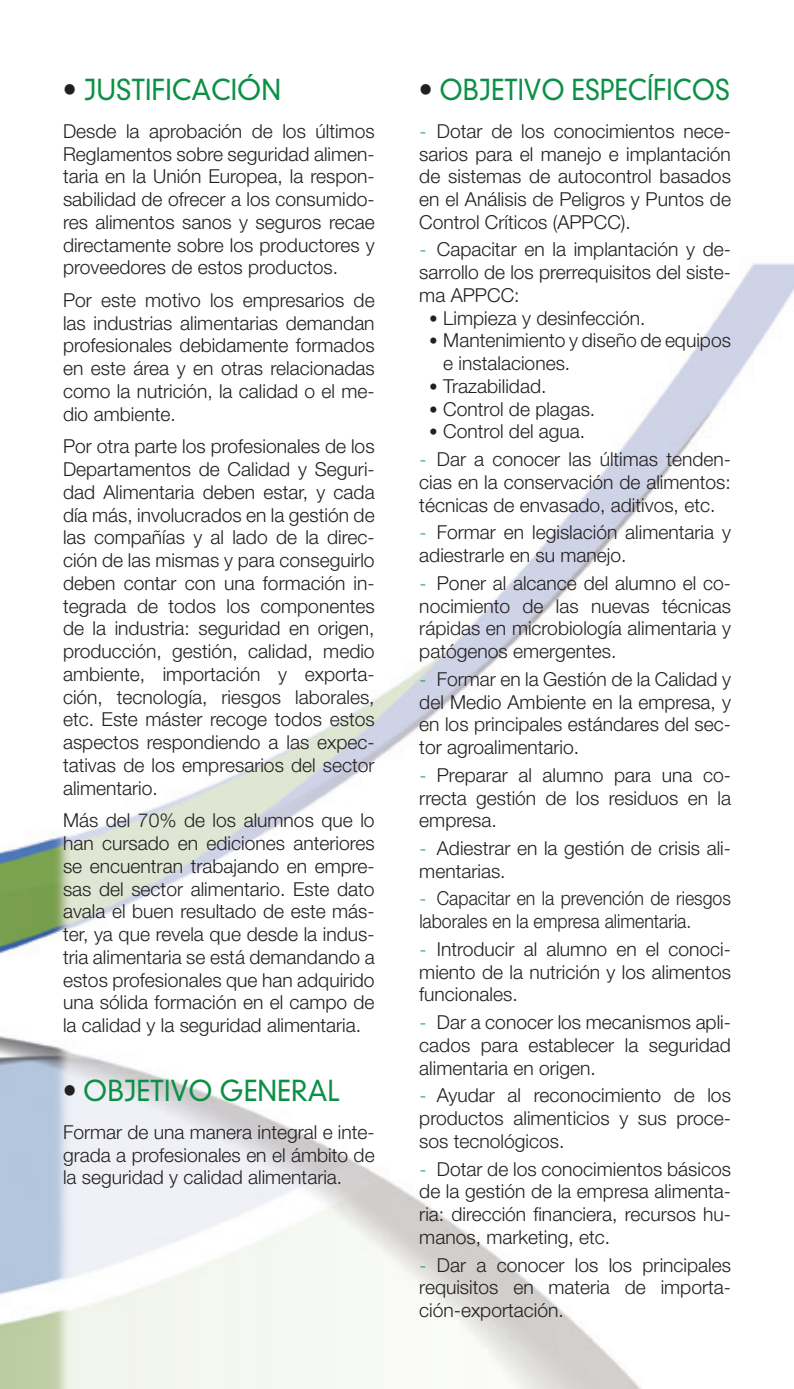
<style>
.page{position:relative;width:794px;height:1389px;background:#fff}
.page>*{position:absolute;margin:0;border:0;box-sizing:border-box;transform-origin:0 0}
.t1{font:300 28px "DIN Neuzeit Grotesk";color:#0c9046;scale:.95 1}
.t2{font:300 28px "DIN Neuzeit Grotesk";color:#0c9046;scale:.92 1}
.t3{font:300 19.25px/22.8px "Helvetica Neue LT Std";color:#231f20;text-align:justify}
.t4{font:300 19.25px/22.8px "Helvetica Neue LT Std";color:#231f20;scale:.92 1}
.s1{color:#231f20}
.s2{font-family:"DIN";color:#0c9046}
.s3{font-family:"DIN"}
</style>
<div class="page">
<img style="left:0;top:263px;width:794px;height:1126px">
<h1 class="t1" style="left:63px;top:73px;width:231px"><span class="s1">•</span> JUSTIFICACIÓN</h1>
<p class="t3" style="left:63px;top:119px;width:313px">Desde la aprobación de los últimos Reglamentos sobre seguridad alimen&shy;taria en la Unión Europea, la respon&shy;sabilidad de ofrecer a los consumido&shy;res alimentos sanos y seguros recae directamente sobre los productores y proveedores de estos productos.</p>
<p class="t3" style="left:63px;top:288px;width:313px">Por este motivo los empresarios de las industrias alimentarias demandan profesionales debidamente formados en este área y en otras relacionadas como la nutrición, la calidad o el me&shy;dio ambiente.</p>
<p class="t3" style="left:63px;top:435px;width:313px">Por otra parte los profesionales de los Departamentos de Calidad y Seguri&shy;dad Alimentaria deben estar, y cada día más, involucrados en la gestión de las compañías y al lado de la direc&shy;ción de las mismas y para conseguirlo deben contar con una formación in&shy;tegrada de todos los componentes de la industria: seguridad en origen, producción, gestión, calidad, medio ambiente, importación y exporta&shy;ción, tecnología, riesgos laborales, etc. Este máster recoge todos estos aspectos respondiendo a las expec&shy;tativas de los empresarios del sector alimentario.</p>
<p class="t3" style="left:63px;top:809px;width:313px">Más del 70% de los alumnos que lo han cursado en ediciones anteriores se encuentran trabajando en empre&shy;sas del sector alimentario. Este dato avala el buen resultado de este más&shy;ter, ya que revela que desde la indus&shy;tria alimentaria se está demandando a estos profesionales que han adquirido una sólida formación en el campo de la calidad y la seguridad alimentaria.</p>
<h1 class="t1" style="left:63px;top:1074px;width:293px"><span class="s1">•</span> OBJETIVO GENERAL</h1>
<p class="t3" style="left:63px;top:1120px;width:313px">Formar de una manera integral e inte&shy;grada a profesionales en el ámbito de la seguridad y calidad alimentaria.</p>
<h1 class="t2" style="left:419px;top:73px;width:339px"><span class="s1">•</span> OBJETIVO ESPECÍFICOS</h1>
<p class="t3" style="left:419px;top:119px;width:313px"><span class="s2">-</span> Dotar de los conocimientos nece&shy;sarios para el manejo e implantación de sistemas de autocontrol basados en el Análisis de Peligros y Puntos de Control Críticos (APPCC).</p>
<p class="t3" style="left:419px;top:238px;width:313px"><span class="s2">-</span> Capacitar en la implantación y de&shy;sarrollo de los prerrequisitos del siste&shy;ma APPCC:</p>
<p class="t3" style="left:428px;top:306px;width:218px"><span class="s3">•</span> Limpieza y desinfección.</p>
<p class="t3" style="left:443px;top:329px;width:289px;text-indent:-15px"><span class="s3">•</span> Mantenimiento y diseño de equipos e instalaciones.</p>
<p class="t3" style="left:428px;top:374px;width:119px"><span class="s3">•</span> Trazabilidad.</p>
<p class="t3" style="left:428px;top:397px;width:168px"><span class="s3">•</span> Control de plagas.</p>
<p class="t3" style="left:428px;top:420px;width:158px"><span class="s3">•</span> Control del agua.</p>
<p class="t3" style="left:419px;top:448px;width:313px"><span class="s2">-</span> Dar a conocer las últimas tenden&shy;cias en la conservación de alimentos: técnicas de envasado, aditivos, etc.</p>
<p class="t3" style="left:419px;top:521px;width:313px"><span class="s2">-</span> Formar en legislación alimentaria y adiestrarle en su manejo.</p>
<p class="t3" style="left:419px;top:571px;width:313px"><span class="s2">-</span> Poner al alcance del alumno el co&shy;nocimiento de las nuevas técnicas rápidas en microbiología alimentaria y patógenos emergentes.</p>
<p class="t3" style="left:419px;top:667px;width:313px"><span class="s2">-</span> Formar en la Gestión de la Calidad y del Medio Ambiente en la empresa, y en los principales estándares del sec&shy;tor agroalimentario.</p>
<p class="t3" style="left:419px;top:763px;width:313px"><span class="s2">-</span> Preparar al alumno para una co&shy;rrecta gestión de los residuos en la empresa.</p>
<p class="t3" style="left:419px;top:836px;width:313px"><span class="s2">-</span> Adiestrar en la gestión de crisis ali&shy;mentarias.</p>
<p class="t4" style="left:419px;top:887px;width:340px"><span class="s2">-</span> Capacitar en la prevención de riesgos laborales en la empresa alimentaria.</p>
<p class="t3" style="left:419px;top:937px;width:313px"><span class="s2">-</span> Introducir al alumno en el conoci&shy;miento de la nutrición y los alimentos funcionales.</p>
<p class="t3" style="left:419px;top:1010px;width:313px"><span class="s2">-</span> Dar a conocer los mecanismos apli&shy;cados para establecer la seguridad alimentaria en origen.</p>
<p class="t3" style="left:419px;top:1084px;width:313px"><span class="s2">-</span> Ayudar al reconocimiento de los productos alimenticios y sus proce&shy;sos tecnológicos.</p>
<p class="t3" style="left:419px;top:1157px;width:313px"><span class="s2">-</span> Dotar de los conocimientos básicos de la gestión de la empresa alimenta&shy;ria: dirección financiera, recursos hu&shy;manos, marketing, etc.</p>
<p class="t3" style="left:419px;top:1253px;width:313px"><span class="s2">-</span> Dar a conocer los los principales requisitos en materia de importa&shy;ción-exportación.</p>
</div>
